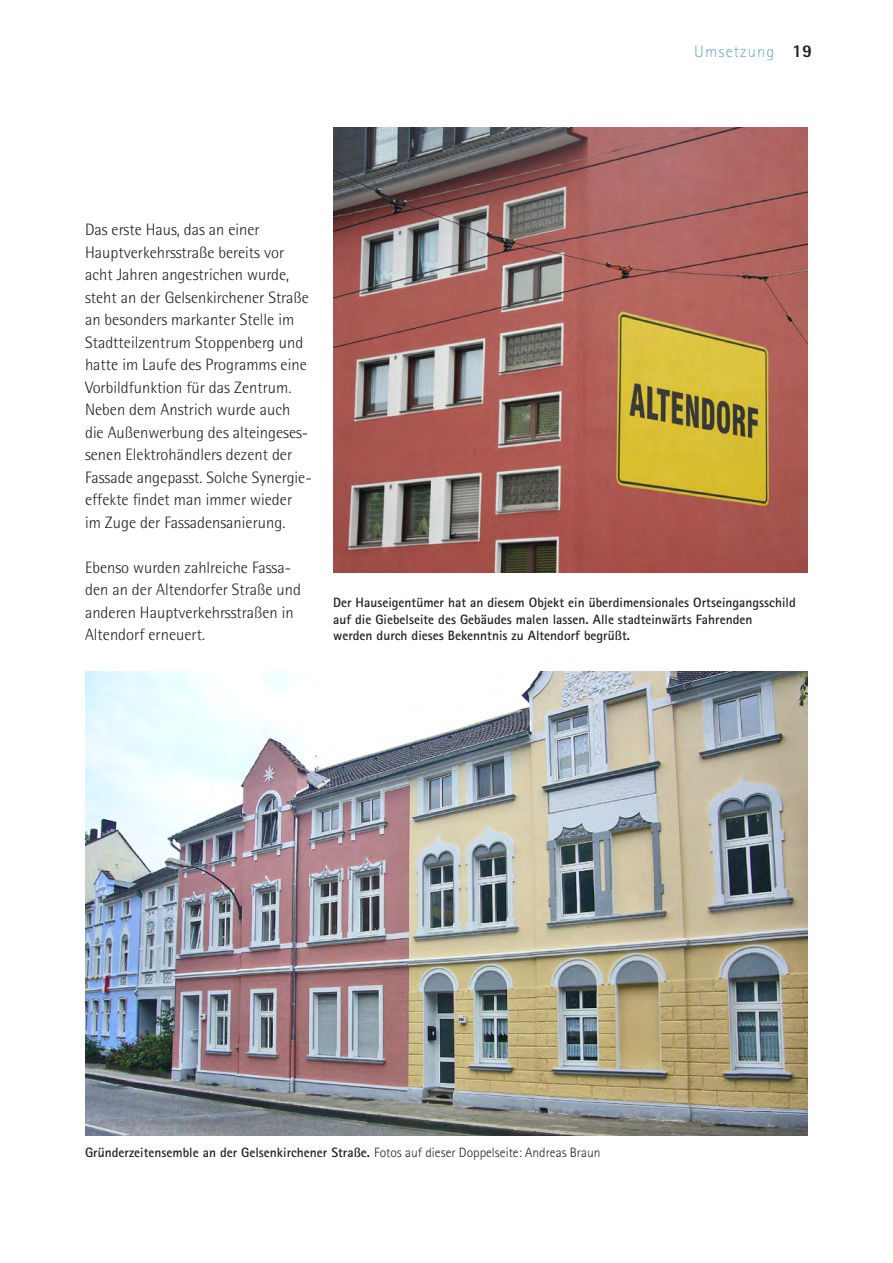
<style>
.page{position:relative;width:893px;height:1263px;background:#fff}
.page>*{position:absolute;margin:0;border:0;box-sizing:border-box;transform-origin:0 0}
.Fließtext{font:300 16.5px/22.5px "Rotis Semi Sans";color:#231f20}
.t1{font:300 16.5px "Rotis Sans Serif";letter-spacing:.07em;color:#77b2bb}
.BU{font:700 13.5px/16.5px "Rotis Sans Serif";color:#231f20}
.s1{font-weight:800;font-size:18px;color:#231f20}
.s2{font-weight:300}
</style>
<div class="page">
<img style="left:333px;top:128px;width:475px;height:445px">
<img style="left:85px;top:672px;width:723px;height:463px">
<p class="t1" style="left:694px;top:42px;width:120px">Umsetzung <span class="s1">19</span></p>
<p class="Fließtext" style="left:85px;top:218px;width:228px">Das erste Haus, das an einer Hauptverkehrsstraße bereits vor acht Jahren angestrichen wurde, steht an der Gelsenkirchener Straße an besonders markanter Stelle im Stadtteilzentrum Stoppenberg und hatte im Laufe des Programms eine Vorbildfunktion für das Zentrum.<br>Neben dem Anstrich wurde auch die Außenwerbung des alteingeses&shy;senen Elektrohändlers dezent der Fassade angepasst. Solche Synergie&shy;effekte findet man immer wieder im Zuge der Fassadensanierung.</p>
<p class="Fließtext" style="left:85px;top:556px;width:217px">Ebenso wurden zahlreiche Fassa&shy;den an der Altendorfer Straße und anderen Hauptverkehrsstraßen in<br>Altendorf erneuert.</p>
<p class="BU" style="left:333px;top:594px;width:464px">Der Hauseigentümer hat an diesem Objekt ein überdimensionales Ortseingangsschild auf die Giebelseite des Gebäudes malen lassen. Alle stadteinwärts Fahrenden<br>werden durch dieses Bekenntnis zu Altendorf begrüßt.</p>
<p class="BU" style="left:85px;top:1144px;width:517px">Gründerzeitensemble an der Gelsenkirchener Straße. <span class="s2">Fotos auf dieser Doppelseite: Andreas Braun</span></p>
</div>
